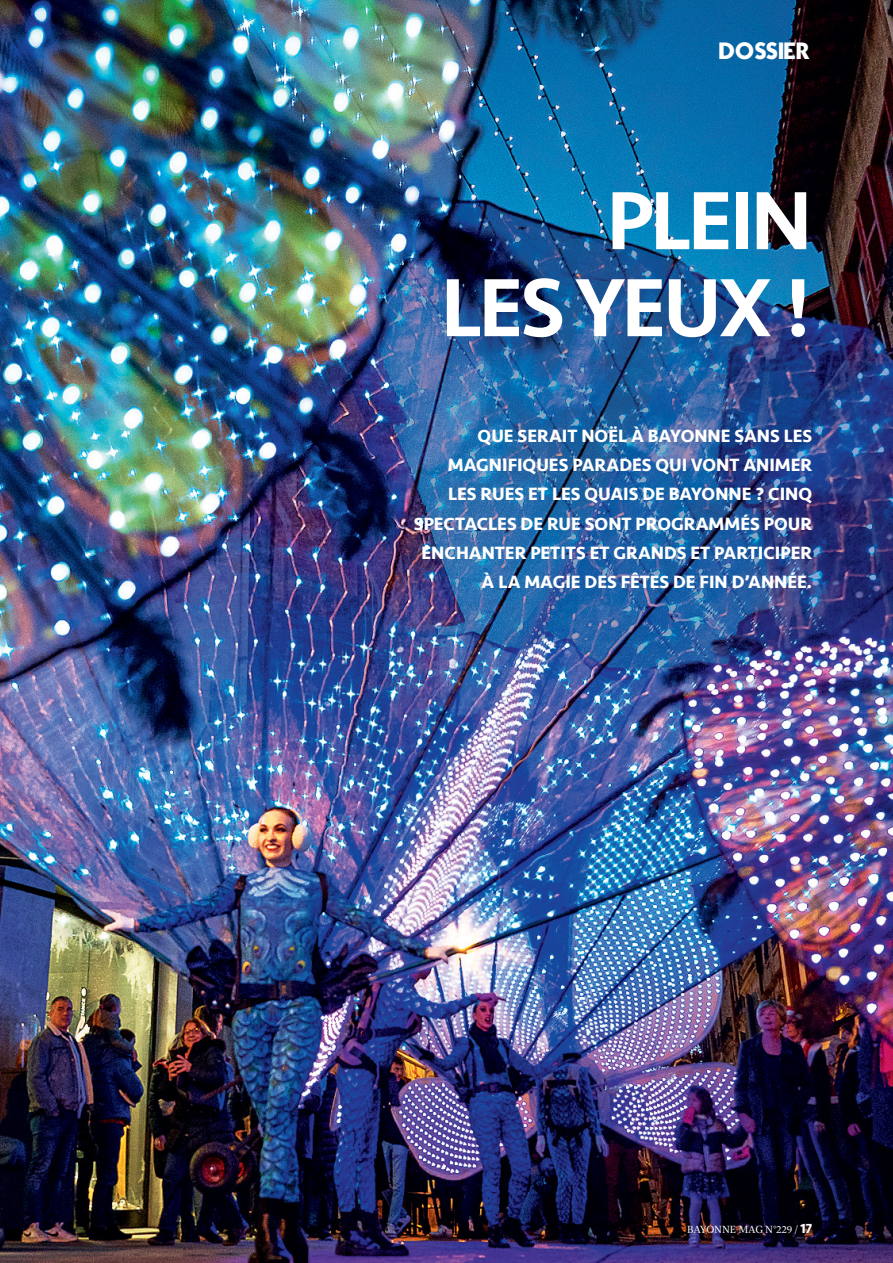
<style>
.page{position:relative;width:893px;height:1263px;background:#fff}
.page>*{position:absolute;margin:0;border:0;box-sizing:border-box;transform-origin:0 0}
.t1{font:500 85.5px/87px "Seravek";letter-spacing:-.04em;color:#fff;text-align:right}
.t2{font:24px "Typo Graphica";letter-spacing:.04em;color:#fff}
.t3{font:700 18.3px/29.1px "Seravek";color:#fff;text-align:right}
.t4{font:10.5px "Dashiell Bright";letter-spacing:-.015em;color:#fff}
.s1{font-family:"Seravek";font-weight:700;font-size:13.5px}
</style>
<div class="page">
<img style="left:0;top:0;width:893px;height:1263px">
<p class="t2" style="left:720px;top:35px;width:92px">DOSSIER</p>
<p class="t1" style="left:441px;top:178px;width:373px">PLEIN<br>LES YEUX !</p>
<p class="t3" style="left:414px;top:421px;width:400px">QUE SERAIT NOËL À BAYONNE SANS LES MAGNIFIQUES PARADES QUI VONT ANIMER<br>LES RUES ET LES QUAIS DE BAYONNE ? CINQ SPECTACLES DE RUE SONT PROGRAMMÉS POUR ENCHANTER PETITS ET GRANDS ET PARTICIPER À LA MAGIE DES FÊTES DE FIN D’ANNÉE.</p>
<p class="t4" style="left:687px;top:1223px;width:127px">BAYONNE MAG N°229 / <span class="s1">17</span></p>
</div>
